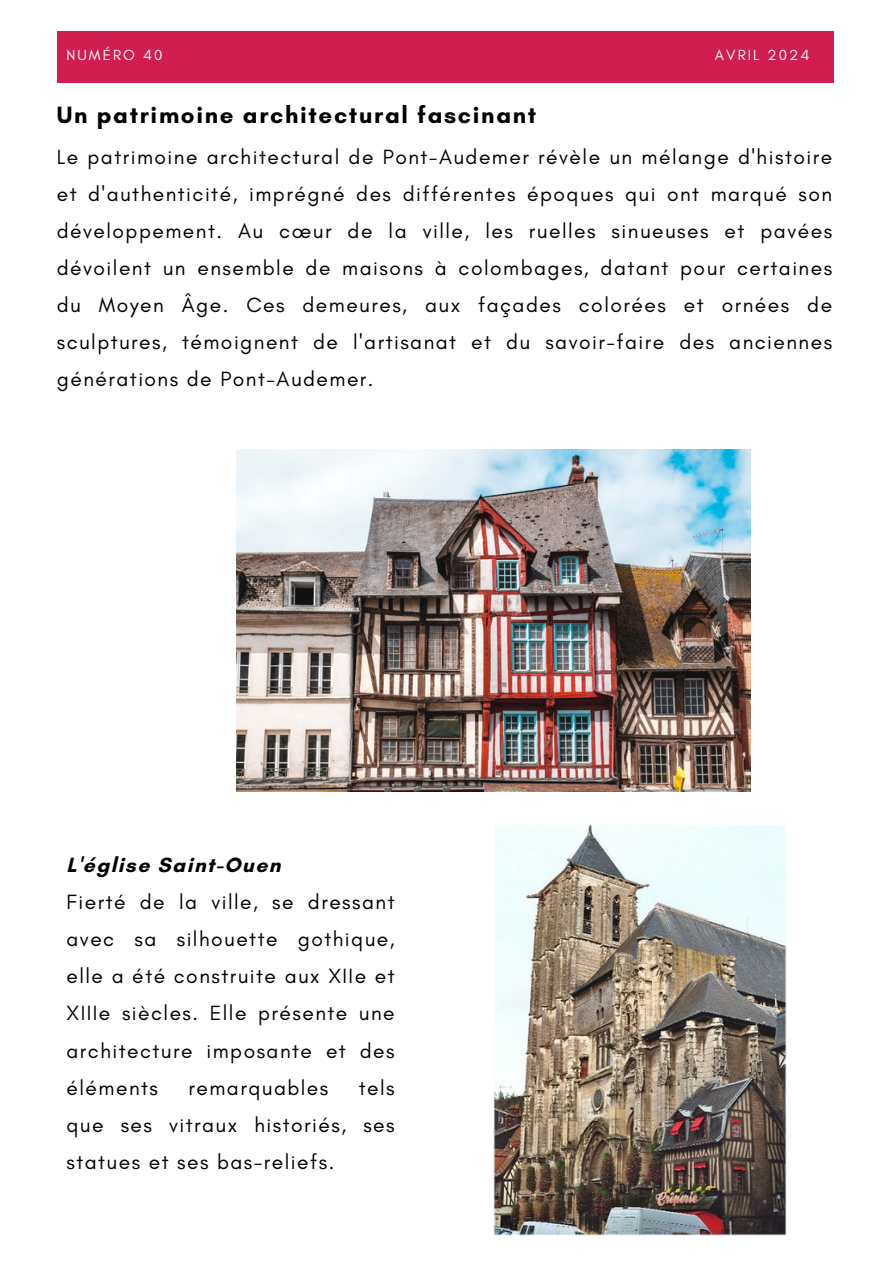
<style>
.page{position:relative;width:893px;height:1264px;background:#fff}
.page>*{position:absolute;margin:0;border:0;box-sizing:border-box;transform-origin:0 0}
.t1{font:700 24px "Glacial Indifference";letter-spacing:.07em;color:#000}
.t2{font:21px/37.2px "Glacial Indifference";letter-spacing:.07em;color:#000;text-align:justify}
.t3{font:14.85px "Glacial Indifference";letter-spacing:.14em;color:#fff}
.s1{font-weight:700}
</style>
<div class="page">
<div style="left:57px;top:31px;width:776px;height:51px;background:#d11e50"></div>
<img style="left:237px;top:449px;width:513px;height:342px">
<img style="left:493px;top:824px;width:293px;height:411px">
<h1 class="t3" style="left:66px;top:46px;width:98px">NUMÉRO 40</h1>
<p class="t3" style="left:715px;top:46px;width:96px">AVRIL 2024</p>
<p class="t1" style="left:57px;top:100px;width:481px">Un patrimoine architectural fascinant</p>
<p class="t2" style="left:57px;top:138px;width:776px">Le patrimoine architectural de Pont-Audemer révèle un mélange d'histoire et d'authenticité, imprégné des différentes époques qui ont marqué son développement. Au cœur de la ville, les ruelles sinueuses et pavées dévoilent un ensemble de maisons à colombages, datant pour certaines du Moyen Âge. Ces demeures, aux façades colorées et ornées de sculptures, témoignent de l'artisanat et du savoir-faire des anciennes générations de Pont-Audemer.</p>
<h1 class="t2" style="left:66px;top:846px;width:329px;text-align:left"><span class="s1">L'église Saint-Ouen<br></span>Fierté de la ville, se dressant avec sa silhouette gothique, elle a été construite aux XIIe et<br>XIIIe siècles. Elle présente une architecture imposante et des éléments</h1>
<h1 class="t2" style="left:66px;top:1068px;width:329px;text-indent:292px">tels que ses vitraux historiés, ses statues et ses bas-reliefs.</h1>
<h1 class="t2" style="left:188px;top:1068px;width:141px">remarquables</h1>
</div>
